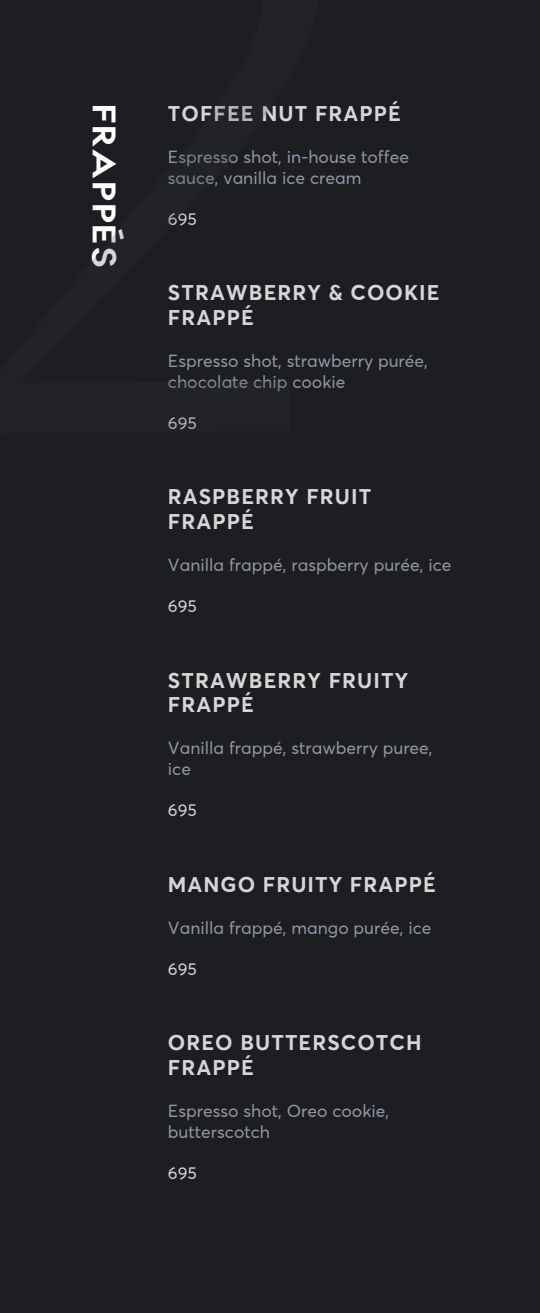
<style>
.page{position:relative;width:540px;height:1313px;background:#fff}
.page>*{position:absolute;margin:0;border:0;box-sizing:border-box;transform-origin:0 0}
.t1{font:700 28.5px "Bambino";letter-spacing:.05em;color:#fff;scale:1.25 1}
.t2{font:700 21.25px/24.4px "Averta Std";letter-spacing:.05em;color:#d6d6d6}
.t3{font:17.5px/21px "Averta Std";color:#9597a8}
.t4{font:16.88px "Averta Std";color:#d6d6d6}
</style>
<div class="page">
<div style="left:0;top:0;width:540px;height:1312px;background:#1d1e21"></div>
<h1 class="t1" style="left:113px;top:104px;width:132px;rotate:90deg">FRAPPÉS</h1>
<p class="t2" style="left:168px;top:102px;width:234px">TOFFEE NUT FRAPPÉ</p>
<p class="t3" style="left:168px;top:147px;width:243px">Espresso shot, in-house toffee sauce, vanilla ice cream</p>
<p class="t4" style="left:168px;top:212px;width:31px">695</p>
<p class="t2" style="left:168px;top:282px;width:273px">STRAWBERRY &amp; COOKIE<br>FRAPPÉ</p>
<p class="t3" style="left:168px;top:351px;width:262px">Espresso shot, strawberry purée, chocolate chip cookie</p>
<p class="t4" style="left:168px;top:416px;width:31px">695</p>
<p class="t2" style="left:168px;top:486px;width:205px">RASPBERRY FRUIT<br>FRAPPÉ</p>
<p class="t3" style="left:168px;top:555px;width:285px">Vanilla frappé, raspberry purée, ice</p>
<p class="t4" style="left:168px;top:599px;width:31px">695</p>
<p class="t2" style="left:168px;top:669px;width:242px">STRAWBERRY FRUITY<br>FRAPPÉ</p>
<p class="t3" style="left:168px;top:738px;width:266px">Vanilla frappé, strawberry puree, ice</p>
<p class="t4" style="left:168px;top:803px;width:31px">695</p>
<p class="t2" style="left:168px;top:873px;width:269px">MANGO FRUITY FRAPPÉ</p>
<p class="t3" style="left:168px;top:918px;width:265px">Vanilla frappé, mango purée, ice</p>
<p class="t4" style="left:168px;top:961px;width:31px">695</p>
<p class="t2" style="left:168px;top:1032px;width:255px">OREO BUTTERSCOTCH<br>FRAPPÉ</p>
<p class="t3" style="left:168px;top:1101px;width:223px">Espresso shot, Oreo cookie, butterscotch</p>
<p class="t4" style="left:168px;top:1165px;width:31px">695</p>
</div>
